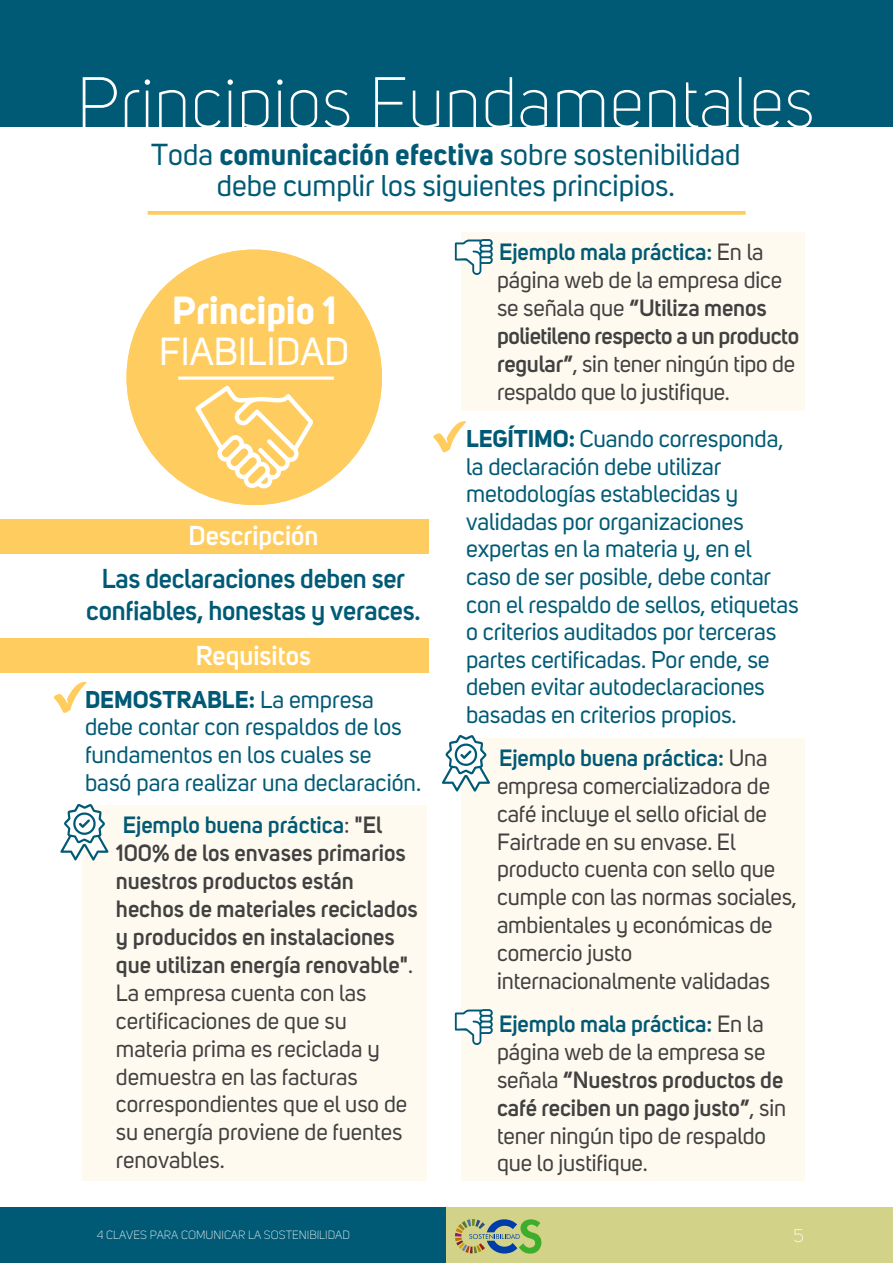
<style>
.page{position:relative;width:893px;height:1263px;background:#fff}
.page>*{position:absolute;margin:0;border:0;box-sizing:border-box;transform-origin:0 0}
.t1{font:300 70.8px "Uni Sans";color:#fff}
.t2{font:38.7px "Uni Sans";color:#fff}
.t3{font:700 38.7px "Uni Sans";color:#fff}
.t4{font:30px/31.5px "Uni Sans";color:#005a75;text-align:center}
.t5{font:600 27px/32.4px "Uni Sans";letter-spacing:-.01em;color:#005a75;text-align:center}
.t6{font:600 27px "Uni Sans";color:#fff}
.t7{font:24px/27.6px "Uni Sans";letter-spacing:-.005em;color:#005a75}
.t8{font:23.25px/27.9px "Uni Sans";letter-spacing:-.005em;color:#414141}
.t9{font:300 18px "Uni Sans";color:#fff}
.t10{font:300 11.85px "Uni Sans";color:#fff}
.s1{font-weight:700}
.s2{font-weight:600;color:#005a75}
.s3{font-weight:600}
</style>
<div class="page">
<div style="left:83px;top:805px;width:344px;height:375px;background:#fffaef"></div>
<div style="left:462px;top:232px;width:343px;height:178px;background:#fffaef"></div>
<div style="left:462px;top:738px;width:343px;height:442px;background:#fffaef"></div>
<div style="left:0;top:1207px;width:446px;height:56px;background:#005a75"></div>
<div style="left:446px;top:1207px;width:447px;height:56px;background:#d2d388"></div>
<svg style="left:455px;top:1219px;width:87px;height:35px"></svg>
<div style="left:0;top:0;width:893px;height:127px;background:#005a75"></div>
<svg style="left:442px;top:735px;width:48px;height:57px"></svg>
<svg style="left:455px;top:1009px;width:38px;height:36px"></svg>
<svg style="left:455px;top:239px;width:38px;height:36px"></svg>
<div style="left:0;top:519px;width:428px;height:34px;background:#ffcd5f"></div>
<div style="left:0;top:638px;width:429px;height:35px;background:#ffcd5f"></div>
<svg style="left:60px;top:804px;width:49px;height:57px"></svg>
<div style="left:127px;top:250px;width:255px;height:255px;background:#ffcd5f;border-radius:128px"></div>
<svg style="left:195px;top:386px;width:118px;height:102px"></svg>
<svg style="left:178px;top:376px;width:156px;height:4px"></svg>
<svg style="left:54px;top:682px;width:33px;height:31px"></svg>
<svg style="left:433px;top:421px;width:33px;height:32px"></svg>
<svg style="left:148px;top:211px;width:598px;height:4px;background:#ffd06a"></svg>
<h1 class="t1" style="left:77px;top:62px;width:740px">Principios Fundamentales</h1>
<p class="t4" style="left:151px;top:139px;width:591px">Toda <span class="s1">comunicación efectiva</span> sobre sostenibilidad debe cumplir los siguientes principios.</p>
<h2 class="t3" style="left:172px;top:287px;width:165px">Principio 1</h2>
<h2 class="t2" style="left:159px;top:329px;width:191px">FIABILIDAD</h2>
<p class="t6" style="left:189px;top:519px;width:131px">Descripción</p>
<p class="t5" style="left:86px;top:562px;width:336px">Las declaraciones deben ser confiables, honestas y veraces.</p>
<p class="t6" style="left:196px;top:640px;width:117px">Requisitos</p>
<p class="t7" style="left:85px;top:686px;width:338px"><span class="s1">DEMOSTRABLE:</span> La empresa debe contar con respaldos de los fundamentos en los cuales se basó para realizar una declaración.</p>
<p class="t8" style="left:116px;top:812px;width:304px"><span class="s2">Ejemplo buena práctica</span>: <span class="s3">"El<br>100% de los envases primarios nuestros productos están hechos de materiales reciclados y producidos en instalaciones que utilizan energía renovable"</span>.<br>La empresa cuenta con las certificaciones de que su materia prima es reciclada y demuestra en las facturas correspondientes que el uso de su energía proviene de fuentes renovables.</p>
<p class="t10" style="left:97px;top:1228px;width:255px">4 CLAVES PARA COMUNICAR LA SOSTENIBILIDAD</p>
<p class="t8" style="left:497px;top:238px;width:304px"><span class="s2">Ejemplo mala práctica:</span> En la página web de la empresa dice se señala que <span class="s3">“Utiliza menos polietileno respecto a un producto regular”</span>, sin tener ningún tipo de respaldo que lo justifique.</p>
<p class="t7" style="left:466px;top:425px;width:334px"><span class="s1">LEGÍTIMO:</span> Cuando corresponda, la declaración debe utilizar metodologías establecidas y validadas por organizaciones expertas en la materia y, en el caso de ser posible, debe contar con el respaldo de sellos, etiquetas o criterios auditados por terceras partes certificadas. Por ende, se deben evitar autodeclaraciones basadas en criterios propios.</p>
<p class="t8" style="left:497px;top:744px;width:301px"><span class="s2">Ejemplo buena práctica:</span> Una empresa comercializadora de café incluye el sello oficial de<br>Fairtrade en su envase. El producto cuenta con sello que cumple con las normas sociales, ambientales y económicas de comercio justo internacionalmente validadas</p>
<p class="t8" style="left:497px;top:1010px;width:291px"><span class="s2">Ejemplo mala práctica:</span> En la página web de la empresa se señala <span class="s3">“Nuestros productos de café reciben un pago justo”</span>, sin tener ningún tipo de respaldo que lo justifique.</p>
<p class="t9" style="left:793px;top:1225px;width:12px">5</p>
</div>
